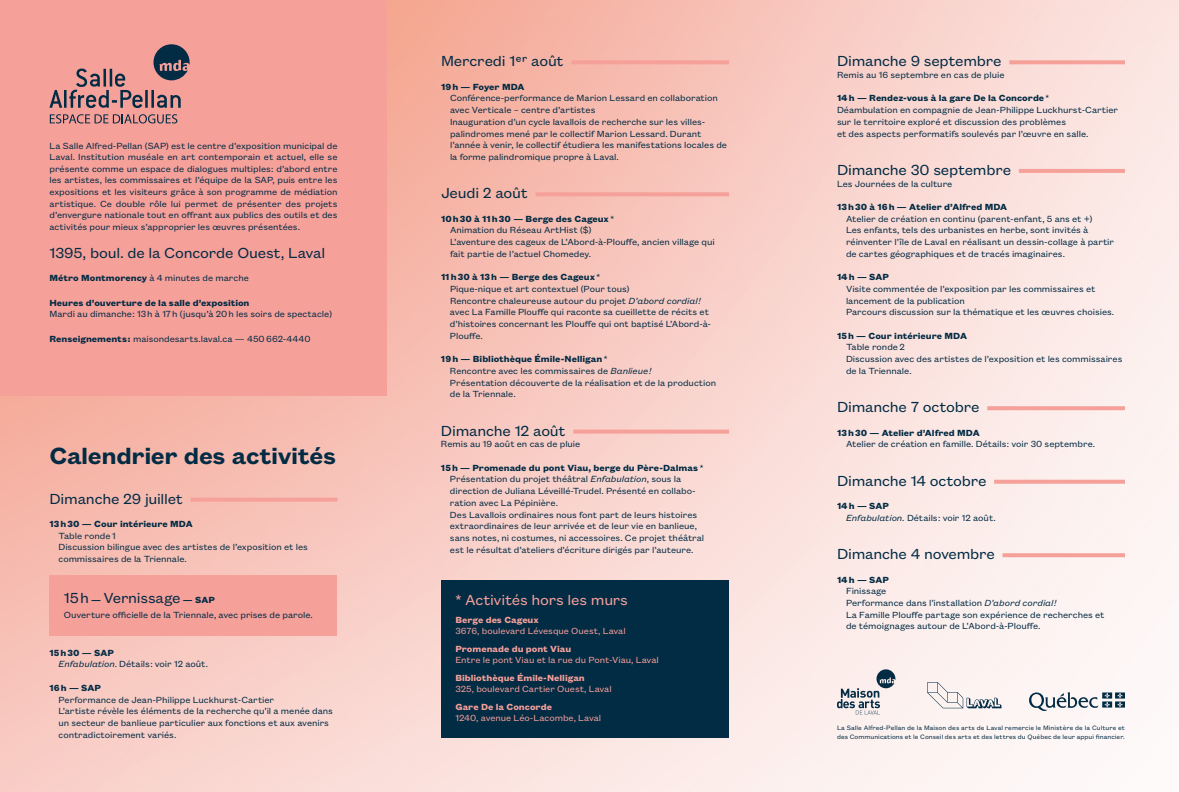
<style>
.page{position:relative;width:1179px;height:792px;background:#fff}
.page>*{position:absolute;margin:0;border:0;box-sizing:border-box;transform-origin:0 0}
.t1{font:600 25.8px "Founders Grotesk Text";letter-spacing:-.015em;color:#022b44}
.t2{font:16px "Founders Grotesk Text";letter-spacing:-.015em;color:#022b44}
.t3{font:16px "Founders Grotesk Text";letter-spacing:-.015em;color:#f6a09a}
.t4{font:9.8px/11.7px "Founders Grotesk Text";letter-spacing:-.005em;color:#022b44}
.t5{font:700 9.8px "Founders Grotesk Text";color:#022b44}
.t6{font:9.8px "Founders Grotesk Text";letter-spacing:-.005em;color:#f6a09a}
.t7{font:700 9.8px "Founders Grotesk Text";color:#f6a09a}
.t8{font:6.9px/8.3px "Founders Grotesk Text";letter-spacing:.005em;color:#022b44}
.s1{font-weight:700}
.s2{font-weight:700;font-size:9.8px}
.s3{font-style:italic}
.s4{font-weight:400}
</style>
<div class="page">
<img style="left:0;top:0;width:1179px;height:792px">
<hr style="left:571px;top:60px;width:158px;height:4px;background:#f6a09a">
<hr style="left:536px;top:192px;width:193px;height:4px;background:#f6a09a">
<svg style="left:573px;top:430px;width:156px;height:4px"></svg>
<svg style="left:1009px;top:60px;width:116px;height:4px"></svg>
<hr style="left:1019px;top:169px;width:106px;height:4px;background:#f6a09a">
<svg style="left:987px;top:406px;width:138px;height:4px"></svg>
<svg style="left:994px;top:480px;width:131px;height:4px"></svg>
<svg style="left:1003px;top:553px;width:122px;height:4px"></svg>
<div style="left:0;top:0;width:387px;height:396px;background:#f6a09a"></div>
<svg style="left:927px;top:682px;width:74px;height:27px"></svg>
<svg style="left:1029px;top:692px;width:96px;height:19px"></svg>
<svg style="left:837px;top:669px;width:58px;height:46px;background:#c5c4c8"></svg>
<svg style="left:50px;top:114px;width:127px;height:10px"></svg>
<svg style="left:154px;top:44px;width:36px;height:36px"></svg>
<svg style="left:49px;top:90px;width:13px;height:18px"></svg>
<hr style="left:64px;top:90px;width:3px;height:18px;background:#022b44">
<svg style="left:69px;top:69px;width:74px;height:39px"></svg>
<hr style="left:145px;top:90px;width:3px;height:18px;background:#022b44">
<hr style="left:151px;top:90px;width:3px;height:18px;background:#022b44">
<svg style="left:157px;top:95px;width:24px;height:13px"></svg>
<hr style="left:191px;top:498px;width:147px;height:4px;background:#f6a09a">
<div style="left:50px;top:575px;width:288px;height:61px;background:#f6a09a"></div>
<div style="left:441px;top:581px;width:288px;height:157px;background:#022b44"></div>
<p class="t4" style="left:50px;top:139px;width:290px;text-align:justify">La Salle Alfred-Pellan (SAP) est le centre d’exposition municipal de Laval. Institution muséale en art contemporain et actuel, elle se présente comme un espace de dialogues multiples : d’abord entre les artistes, les commissaires et l’équipe de la SAP, puis entre les expositions et les visiteurs grâce à son programme de médiation artistique. Ce double rôle lui permet de présenter des projets d’envergure nationale tout en offrant aux publics des outils et des activités pour mieux s’approprier les œuvres présentées.</p>
<p class="t2" style="left:50px;top:242px;width:277px">1395, boul. de la Concorde Ouest, Laval</p>
<p class="t4" style="left:50px;top:272px;width:201px"><span class="s1">Métro Montmorency</span> à 4 minutes de marche</p>
<p class="t5" style="left:50px;top:296px;width:202px">Heures d’ouverture de la salle d’exposition</p>
<p class="t4" style="left:50px;top:308px;width:284px">Mardi au dimanche : 13h à 17h (jusqu’à 20h les soirs de spectacle)</p>
<p class="t4" style="left:50px;top:332px;width:263px"><span class="s1">Renseignements :</span> maisondesarts.laval.ca — 450 662-4440</p>
<p class="t1" style="left:50px;top:438px;width:288px">Calendrier des activités</p>
<p class="t2" style="left:50px;top:488px;width:135px">Dimanche 29 juillet</p>
<p class="t5" style="left:50px;top:517px;width:145px">13h30 — Cour intérieure MDA</p>
<p class="t4" style="left:58px;top:529px;width:59px">Table ronde 1</p>
<p class="t4" style="left:58px;top:541px;width:251px">Discussion bilingue avec des artistes de l’exposition et les commissaires de la Triennale.</p>
<p class="t2" style="left:64px;top:587px;width:152px">15h <span class="s2">—</span> Vernissage <span class="s2">— SAP</span></p>
<p class="t4" style="left:64px;top:608px;width:251px">Ouverture officielle de la Triennale, avec prises de parole.</p>
<p class="t5" style="left:50px;top:646px;width:66px">15h30 — SAP</p>
<p class="t4" style="left:58px;top:658px;width:151px"><span class="s3">Enfabulation</span>. Détails : voir 12 août.</p>
<p class="t5" style="left:50px;top:681px;width:53px">16h — SAP</p>
<p class="t4" style="left:58px;top:693px;width:217px">Performance de Jean-Philippe Luckhurst-Cartier</p>
<p class="t4" style="left:58px;top:705px;width:276px">L’artiste révèle les éléments de la recherche qu’il a menée dans un secteur de banlieue particulier aux fonctions et aux avenirs contradictoirement variés.</p>
<p class="t2" style="left:441px;top:50px;width:124px">Mercredi 1er août</p>
<p class="t5" style="left:441px;top:80px;width:85px">19h — Foyer MDA</p>
<p class="t4" style="left:450px;top:92px;width:269px">Conférence-performance de Marion Lessard en collaboration avec Verticale – centre d’artistes</p>
<p class="t4" style="left:450px;top:115px;width:279px">Inauguration d’un cycle lavallois de recherche sur les villes&shy;palindromes mené par le collectif Marion Lessard. Durant l’année à venir, le collectif étudiera les manifestations locales de la forme palindromique propre à Laval.</p>
<p class="t2" style="left:441px;top:182px;width:88px">Jeudi 2 août</p>
<p class="t5" style="left:441px;top:212px;width:175px">10h30 à 11h30 — Berge des Cageux <span class="s4">*</span></p>
<p class="t4" style="left:450px;top:224px;width:143px">Animation du Réseau ArtHist ($)</p>
<p class="t4" style="left:450px;top:235px;width:266px">L’aventure des cageux de L’Abord-à-Plouffe, ancien village qui fait partie de l’actuel Chomedey.</p>
<p class="t5" style="left:441px;top:270px;width:161px">11h30 à 13h — Berge des Cageux <span class="s4">*</span></p>
<p class="t4" style="left:450px;top:282px;width:181px">Pique-nique et art contextuel (Pour tous)</p>
<p class="t4" style="left:450px;top:294px;width:263px">Rencontre chaleureuse autour du projet <span class="s3">D’abord cordial ! </span>avec La Famille Plouffe qui raconte sa cueillette de récits et d’histoires concernant les Plouffe qui ont baptisé L’Abord-à-Plouffe.</p>
<p class="t5" style="left:441px;top:352px;width:168px">19h — Bibliothèque Émile-Nelligan<span class="s4">*</span></p>
<p class="t4" style="left:450px;top:364px;width:203px">Rencontre avec les commissaires de <span class="s3">Banlieue !</span></p>
<p class="t4" style="left:450px;top:376px;width:268px">Présentation découverte de la réalisation et de la production de la Triennale.</p>
<p class="t2" style="left:441px;top:420px;width:126px">Dimanche 12 août</p>
<p class="t4" style="left:441px;top:438px;width:141px">Remis au 19 août en cas de pluie</p>
<p class="t5" style="left:441px;top:461px;width:264px">15h — Promenade du pont Viau, berge du Père-Dalmas <span class="s4">*</span></p>
<p class="t4" style="left:450px;top:473px;width:247px">Présentation du projet théâtral <span class="s3">Enfabulation</span>, sous la direction de Juliana Léveillé-Trudel. Présenté en collabo&shy;ration avec La Pépinière.</p>
<p class="t4" style="left:450px;top:508px;width:256px">Des Lavallois ordinaires nous font part de leurs histoires extraordinaires de leur arrivée et de leur vie en banlieue, sans notes, ni costumes, ni accessoires. Ce projet théâtral est le résultat d’ateliers d’écriture dirigés par l’auteure.</p>
<p class="t3" style="left:455px;top:589px;width:174px">* Activités hors les murs</p>
<p class="t7" style="left:455px;top:613px;width:85px">Berge des Cageux</p>
<p class="t6" style="left:455px;top:624px;width:172px">3676, boulevard Lévesque Ouest, Laval</p>
<p class="t7" style="left:455px;top:642px;width:117px">Promenade du pont Viau</p>
<p class="t6" style="left:455px;top:653px;width:205px">Entre le pont Viau et la rue du Pont-Viau, Laval</p>
<p class="t7" style="left:455px;top:671px;width:131px">Bibliothèque Émile-Nelligan</p>
<p class="t6" style="left:455px;top:682px;width:158px">325, boulevard Cartier Ouest, Laval</p>
<p class="t7" style="left:455px;top:700px;width:98px">Gare De la Concorde</p>
<p class="t6" style="left:455px;top:711px;width:147px">1240, avenue Léo-Lacombe, Laval</p>
<p class="t2" style="left:837px;top:50px;width:166px">Dimanche 9 septembre</p>
<p class="t4" style="left:837px;top:68px;width:169px">Remis au 16 septembre en cas de pluie</p>
<p class="t5" style="left:837px;top:91px;width:214px">14h — Rendez-vous à la gare De la Concorde <span class="s4">*</span></p>
<p class="t4" style="left:837px;top:103px;width:283px">Déambulation en compagnie de Jean-Philippe Luckhurst-Cartier sur le territoire exploré et discussion des problèmes<br>et des aspects performatifs soulevés par l’œuvre en salle.</p>
<p class="t2" style="left:837px;top:159px;width:176px">Dimanche 30 septembre</p>
<p class="t4" style="left:837px;top:177px;width:117px">Les Journées de la culture</p>
<p class="t5" style="left:837px;top:200px;width:172px">13h30 à 16h — Atelier d’Alfred MDA</p>
<p class="t4" style="left:846px;top:212px;width:248px">Atelier de création en continu (parent-enfant, 5 ans et +)</p>
<p class="t4" style="left:846px;top:224px;width:270px">Les enfants, tels des urbanistes en herbe, sont invités à réinventer l’île de Laval en réalisant un dessin-collage à partir de cartes géographiques et de tracés imaginaires.</p>
<p class="t5" style="left:837px;top:270px;width:53px">14h — SAP</p>
<p class="t4" style="left:846px;top:282px;width:251px">Visite commentée de l’exposition par les commissaires et lancement de la publication</p>
<p class="t4" style="left:846px;top:306px;width:270px">Parcours discussion sur la thématique et les œuvres choisies.</p>
<p class="t5" style="left:837px;top:329px;width:132px">15h — Cour intérieure MDA</p>
<p class="t4" style="left:846px;top:341px;width:60px">Table ronde 2</p>
<p class="t4" style="left:846px;top:352px;width:278px">Discussion avec des artistes de l’exposition et les commissaires de la Triennale.</p>
<p class="t2" style="left:837px;top:396px;width:144px">Dimanche 7 octobre</p>
<p class="t5" style="left:837px;top:426px;width:144px">13h30 — Atelier d’Alfred MDA</p>
<p class="t4" style="left:846px;top:438px;width:251px">Atelier de création en famille. Détails : voir 30 septembre.</p>
<p class="t2" style="left:837px;top:470px;width:151px">Dimanche 14 octobre</p>
<p class="t5" style="left:837px;top:499px;width:53px">14h — SAP</p>
<p class="t4" style="left:846px;top:511px;width:151px"><span class="s3">Enfabulation.</span> Détails : voir 12 août.</p>
<p class="t2" style="left:837px;top:543px;width:159px">Dimanche 4 novembre</p>
<p class="t5" style="left:837px;top:573px;width:53px">14h — SAP</p>
<p class="t4" style="left:846px;top:585px;width:42px">Finissage</p>
<p class="t4" style="left:846px;top:596px;width:212px">Performance dans l’installation <span class="s3">D’abord cordial !</span></p>
<p class="t4" style="left:846px;top:608px;width:260px">La Famille Plouffe partage son expérience de recherches et de témoignages autour de L’Abord-à-Plouffe.</p>
<p class="t8" style="left:837px;top:724px;width:289px">La Salle Alfred-Pellan de la Maison des arts de Laval remercie le Ministère de la Culture et des Communications et le Conseil des arts et des lettres du Québec de leur appui financier.</p>
</div>
